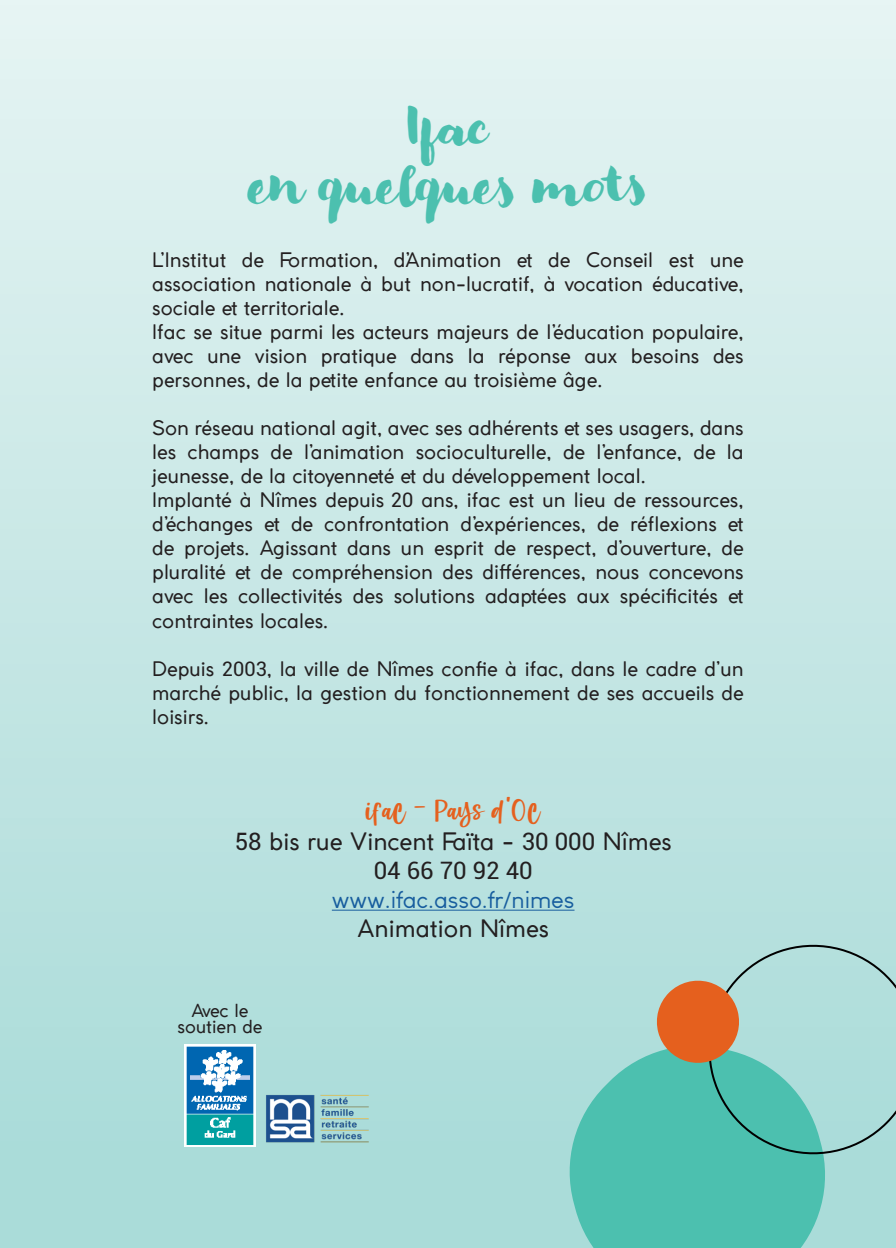
<style>
.page{position:relative;width:896px;height:1248px;background:#fff}
.page>*{position:absolute;margin:0;border:0;box-sizing:border-box;transform-origin:0 0}
.t1{font:48px "Modern Love";color:#4cc0af}
.t2{font:28px "Lemonilla";color:#e5601e}
.t3{font:24px "Coco Gothic";color:#231f20}
.t4{font:24px "Louis George Cafe";color:#175d9e}
.t5{font:24px "Roboto";color:#231f20}
.t6{font:20px/24px "Coco Gothic";color:#231f20;text-align:justify}
.t7{font:18px "Coco Gothic";color:#231f20}
.s1{font-family:"Roboto"}
</style>
<div class="page">
<div style="left:0;top:0;width:896px;height:1247px;background:linear-gradient(to bottom,#e6f4f3,#a6dad7)"></div>
<img style="left:185px;top:1043px;width:71px;height:102px">
<hr style="left:332px;top:909px;width:242px;height:1px;background:#175d9e">
<img style="left:266px;top:1093px;width:103px;height:49px">
<svg style="left:562px;top:1038px;width:270px;height:209px;background:#60c6b8"></svg>
<svg style="left:654px;top:939px;width:242px;height:220px;background:#96c5b8"></svg>
<p class="t1" style="left:407px;top:99px;width:84px">Ifac</p>
<p class="t1" style="left:248px;top:157px;width:408px">en quelques mots</p>
<p class="t6" style="left:152px;top:247px;width:593px">L’Institut de Formation, d’Animation et de Conseil est une association nationale à but non-lucratif, à vocation éducative, sociale et territoriale.</p>
<p class="t6" style="left:152px;top:319px;width:593px">Ifac se situe parmi les acteurs majeurs de l’éducation populaire, avec une vision pratique dans la réponse aux besoins des personnes, de la petite enfance au troisième âge.</p>
<p class="t6" style="left:152px;top:415px;width:593px">Son réseau national agit, avec ses adhérents et ses usagers, dans les champs de l’animation socioculturelle, de l’enfance, de la jeunesse, de la citoyenneté et du développement local.</p>
<p class="t6" style="left:152px;top:487px;width:593px">Implanté à Nîmes depuis <span class="s1">20</span> ans, ifac est un lieu de ressources, d’échanges et de confrontation d’expériences, de réflexions et de projets. Agissant dans un esprit de respect, d’ouverture, de pluralité et de compréhension des différences, nous concevons avec les collectivités des solutions adaptées aux spécificités et contraintes locales.</p>
<p class="t6" style="left:152px;top:655px;width:593px">Depuis <span class="s1">2003</span>, la ville de Nîmes confie à ifac, dans le cadre d’un marché public, la gestion du fonctionnement de ses accueils de loisirs.</p>
<p class="t2" style="left:366px;top:794px;width:175px">ifac - Pays d’Oc</p>
<p class="t3" style="left:235px;top:823px;width:438px"><span class="s1">58</span> bis rue Vincent Faïta - <span class="s1">30 000</span> Nîmes</p>
<p class="t5" style="left:374px;top:853px;width:161px">04 66 70 92 40</p>
<p class="t4" style="left:332px;top:885px;width:244px">www.ifac.asso.fr/nimes</p>
<p class="t3" style="left:357px;top:909px;width:193px">Animation Nîmes</p>
<p class="t7" style="left:191px;top:996px;width:59px">Avec le</p>
<p class="t7" style="left:177px;top:1012px;width:87px">soutien de</p>
</div>
